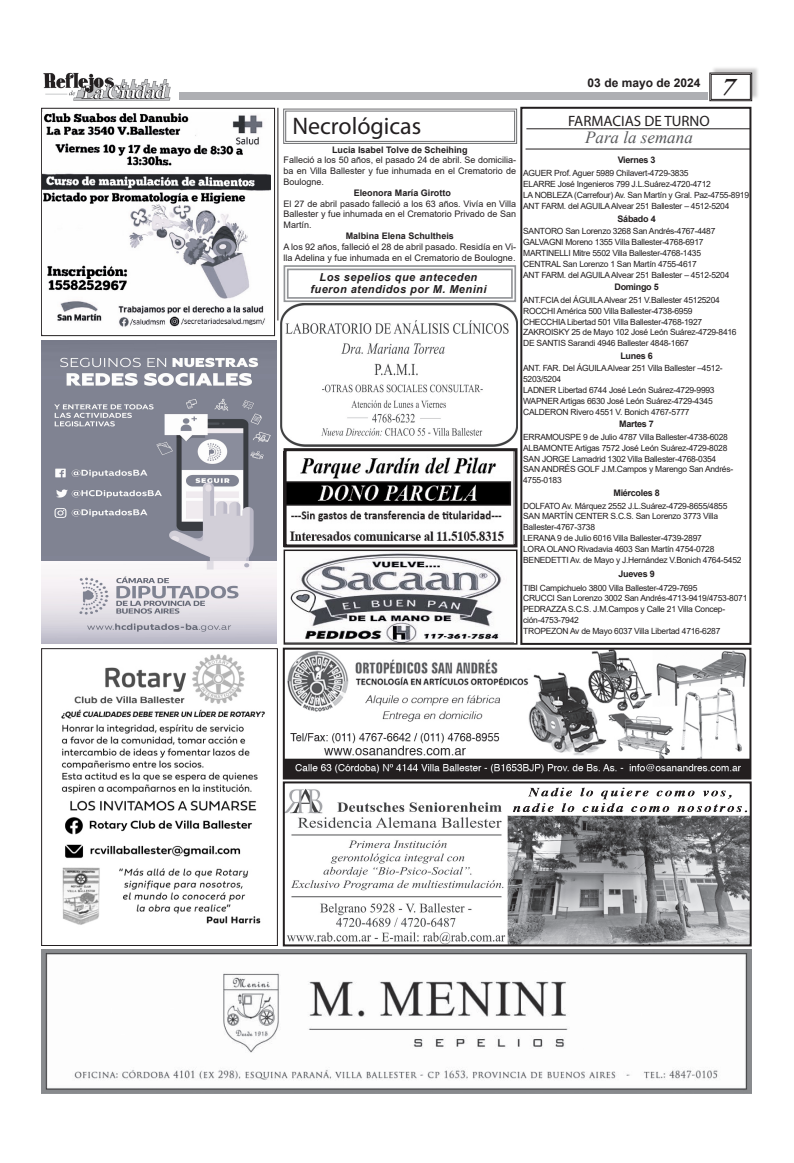
<style>
.page{position:relative;width:794px;height:1163px;background:#fff}
.page>*{position:absolute;margin:0;border:0;box-sizing:border-box;transform-origin:0 0}
.t1{font:24px "Myriad Pro";color:#231f20}
.t2{font:italic 700 24px "Adobe Garamond Pro";color:#231f20}
.t3{font:italic 17px "Times New Roman";color:#57585a}
.t4{font:15px "Myriad Pro";color:#231f20}
.t5{font:700 12px "Arial";color:#231f20}
.t6{font:italic 700 11px "Arial";letter-spacing:.04em;color:#231f20}
.t7{font:9px/10.8px "Arial";color:#231f20;text-align:justify}
.t8{font:700 9px "Arial";color:#231f20}
.t9{font:700 9px "Arial";letter-spacing:-.03em;color:#231f20}
.t10{font:8.5px/10.8px "Arial";letter-spacing:-.03em;color:#231f20}
</style>
<div class="page">
<img style="left:43px;top:72px;width:127px;height:29px">
<img style="left:286px;top:650px;width:462px;height:126px">
<div style="left:283px;top:647px;width:468px;height:132px;border:2px solid #231f20"></div>
<img style="left:41px;top:949px;width:710px;height:144px">
<img style="left:286px;top:787px;width:462px;height:156px">
<div style="left:283px;top:781px;width:468px;height:165px;border:2px solid #231f20"></div>
<div style="left:710px;top:65px;width:49px;height:35px;background:#231f20;opacity:.23"></div>
<svg style="left:709px;top:72px;width:43px;height:29px"></svg>
<div style="left:711px;top:74px;width:39px;height:26px;border:1px solid #231f20"></div>
<hr style="left:526px;top:128px;width:224px;height:1px;background:#231f20">
<hr style="left:525px;top:148px;width:225px;height:1px;background:#231f20">
<div style="left:179px;top:92px;width:528px;height:7px;background:#aeafb3"></div>
<svg style="left:283px;top:108px;width:234px;height:36px"></svg>
<div style="left:285px;top:111px;width:230px;height:31px;border:1px solid #6c6d70"></div>
<img style="left:281px;top:303px;width:236px;height:143px">
<svg style="left:283px;top:265px;width:234px;height:37px"></svg>
<div style="left:287px;top:268px;width:226px;height:31px;border:2px solid #939598"></div>
<img style="left:61px;top:654px;width:204px;height:271px">
<div style="left:41px;top:648px;width:237px;height:297px;border:1px solid #231f20"></div>
<img style="left:287px;top:457px;width:225px;height:84px">
<div style="left:283px;top:448px;width:234px;height:99px;border:3px solid #231f20"></div>
<div style="left:41px;top:108px;width:234px;height:228px;border:1px solid #231f20"></div>
<img style="left:43px;top:113px;width:228px;height:214px">
<img style="left:41px;top:340px;width:235px;height:303px">
<div style="left:520px;top:107px;width:231px;height:537px;border:2px solid #231f20"></div>
<hr style="left:277px;top:108px;width:1px;height:212px;background:#231f20">
<img style="left:290px;top:553px;width:212px;height:88px">
<div style="left:283px;top:549px;width:234px;height:95px;border:2px solid #231f20"></div>
<p class="t1" style="left:292px;top:111px;width:130px">Necrológicas</p>
<p class="t5" style="left:587px;top:74px;width:114px">03 de mayo de 2024</p>
<p class="t2" style="left:722px;top:72px;width:14px">7</p>
<p class="t4" style="left:568px;top:112px;width:143px">FARMACIAS DE TURNO</p>
<p class="t3" style="left:585px;top:126px;width:109px">Para la semana</p>
<p class="t8" style="left:332px;top:143px;width:137px">Lucia Isabel Tolve de Scheihing</p>
<p class="t7" style="left:283px;top:155px;width:234px">Falleció a los 50 años, el pasado 24 de abril. Se domicilia&shy;ba en Villa Ballester y fue inhumada en el Crematorio de Boulogne.</p>
<p class="t8" style="left:354px;top:186px;width:99px">Eleonora María Girotto</p>
<p class="t7" style="left:283px;top:198px;width:234px">El 27 de abril pasado falleció a los 63 años. Vivía en Villa Ballester y fue inhumada en el Crematorio Privado de San Martín.</p>
<p class="t8" style="left:346px;top:229px;width:110px">Malbina Elena Schultheis</p>
<p class="t7" style="left:283px;top:241px;width:234px">A los 92 años, falleció el 28 de abril pasado. Residía en Vi&shy;lla Adelina y fue inhumada en el Crematorio de Boulogne.</p>
<p class="t9" style="left:618px;top:153px;width:39px">Viernes 3</p>
<p class="t10" style="left:523px;top:167px;width:167px">AGUER Prof. Aguer 5989 Chilavert-4729-3835</p>
<p class="t10" style="left:523px;top:178px;width:189px">ELARRE José Ingenieros 799 J.L.Suárez-4720-4712</p>
<p class="t10" style="left:523px;top:189px;width:227px">LA NOBLEZA (Carrefour) Av. San Martín y Gral. Paz-4755-8919</p>
<p class="t10" style="left:523px;top:200px;width:208px">ANT FARM. del AGUILA Alvear 251 Ballester – 4512-5204</p>
<p class="t8" style="left:617px;top:212px;width:40px">Sábado 4</p>
<p class="t10" style="left:523px;top:226px;width:194px">SANTORO San Lorenzo 3268 San Andrés-4767-4487</p>
<p class="t10" style="left:523px;top:237px;width:182px">GALVAGNI Moreno 1355 Villa Ballester-4768-6917</p>
<p class="t10" style="left:523px;top:247px;width:179px">MARTINELLI Mitre 5502 Villa Ballester-4768-1435</p>
<p class="t10" style="left:523px;top:258px;width:175px">CENTRAL San Lorenzo 1 San Martín 4755-4617</p>
<p class="t10" style="left:523px;top:269px;width:208px">ANT FARM. del AGUILA Alvear 251 Ballester – 4512-5204</p>
<p class="t9" style="left:614px;top:280px;width:46px">Domingo 5</p>
<p class="t10" style="left:523px;top:294px;width:198px">ANT.FCIA del ÁGUILA Alvear 251 V.Ballester 45125204</p>
<p class="t10" style="left:523px;top:305px;width:171px">ROCCHI América 500 Villa Ballester-4738-6959</p>
<p class="t10" style="left:523px;top:316px;width:180px">CHECCHIA Libertad 501 Villa Ballester-4768-1927</p>
<p class="t10" style="left:523px;top:327px;width:215px">ZAKROISKY 25 de Mayo 102 José León Suárez-4729-8416</p>
<p class="t10" style="left:523px;top:337px;width:167px">DE SANTIS Sarandi 4946 Ballester 4848-1667</p>
<p class="t8" style="left:620px;top:349px;width:34px">Lunes 6</p>
<p class="t10" style="left:523px;top:363px;width:201px">ANT. FAR. Del ÁGUILA Alvear 251 Villa Ballester –4512-<br>5203/5204</p>
<p class="t10" style="left:523px;top:384px;width:193px">LADNER Libertad 6744 José León Suárez-4729-9993</p>
<p class="t10" style="left:523px;top:395px;width:191px">WAPNER Artigas 6630 José León Suárez-4729-4345</p>
<p class="t10" style="left:523px;top:406px;width:168px">CALDERON Rivero 4551 V. Bonich 4767-5777</p>
<p class="t8" style="left:619px;top:417px;width:36px">Martes 7</p>
<p class="t10" style="left:523px;top:431px;width:206px">ERRAMOUSPE 9 de Julio 4787 Villa Ballester-4738-6028</p>
<p class="t10" style="left:523px;top:442px;width:206px">ALBAMONTE Artigas 7572 José León Suárez-4729-8028</p>
<p class="t10" style="left:523px;top:453px;width:195px">SAN JORGE Lamadrid 1302 Villa Ballester-4768-0354</p>
<p class="t10" style="left:523px;top:464px;width:212px">SAN ANDRÉS GOLF J.M.Campos y Marengo San Andrés-<br>4755-0183</p>
<p class="t9" style="left:613px;top:486px;width:48px">Miércoles 8</p>
<p class="t10" style="left:523px;top:500px;width:206px">DOLFATO Av. Márquez 2552 J.L.Suárez-4729-8655/4855</p>
<p class="t10" style="left:523px;top:511px;width:196px">SAN MARTÍN CENTER S.C.S. San Lorenzo 3773 Villa</p>
<p class="t10" style="left:523px;top:521px;width:73px">Ballester-4767-3738</p>
<p class="t10" style="left:523px;top:532px;width:180px">LERANA 9 de Julio 6016 Villa Ballester-4739-2897</p>
<p class="t10" style="left:523px;top:543px;width:193px">LORA OLANO Rivadavia 4603 San Martín 4754-0728</p>
<p class="t10" style="left:523px;top:554px;width:220px">BENEDETTI Av. de Mayo y J.Hernández V.Bonich 4764-5452</p>
<p class="t8" style="left:618px;top:567px;width:38px">Jueves 9</p>
<p class="t10" style="left:523px;top:582px;width:176px">TIBI Campichuelo 3800 Villa Ballester-4729-7695</p>
<p class="t10" style="left:523px;top:593px;width:226px">CRUCCI San Lorenzo 3002 San Andrés-4713-9419/4753-8071</p>
<p class="t10" style="left:523px;top:603px;width:204px">PEDRAZZA S.C.S. J.M.Campos y Calle 21 Villa Concep&shy;ción-4753-7942</p>
<p class="t10" style="left:523px;top:625px;width:199px">TROPEZON Av de Mayo 6037 Villa Libertad 4716-6287</p>
<p class="t6" style="left:319px;top:269px;width:159px">Los sepelios que anteceden</p>
<p class="t6" style="left:310px;top:281px;width:177px">fueron atendidos por M. Menini</p>
</div>
